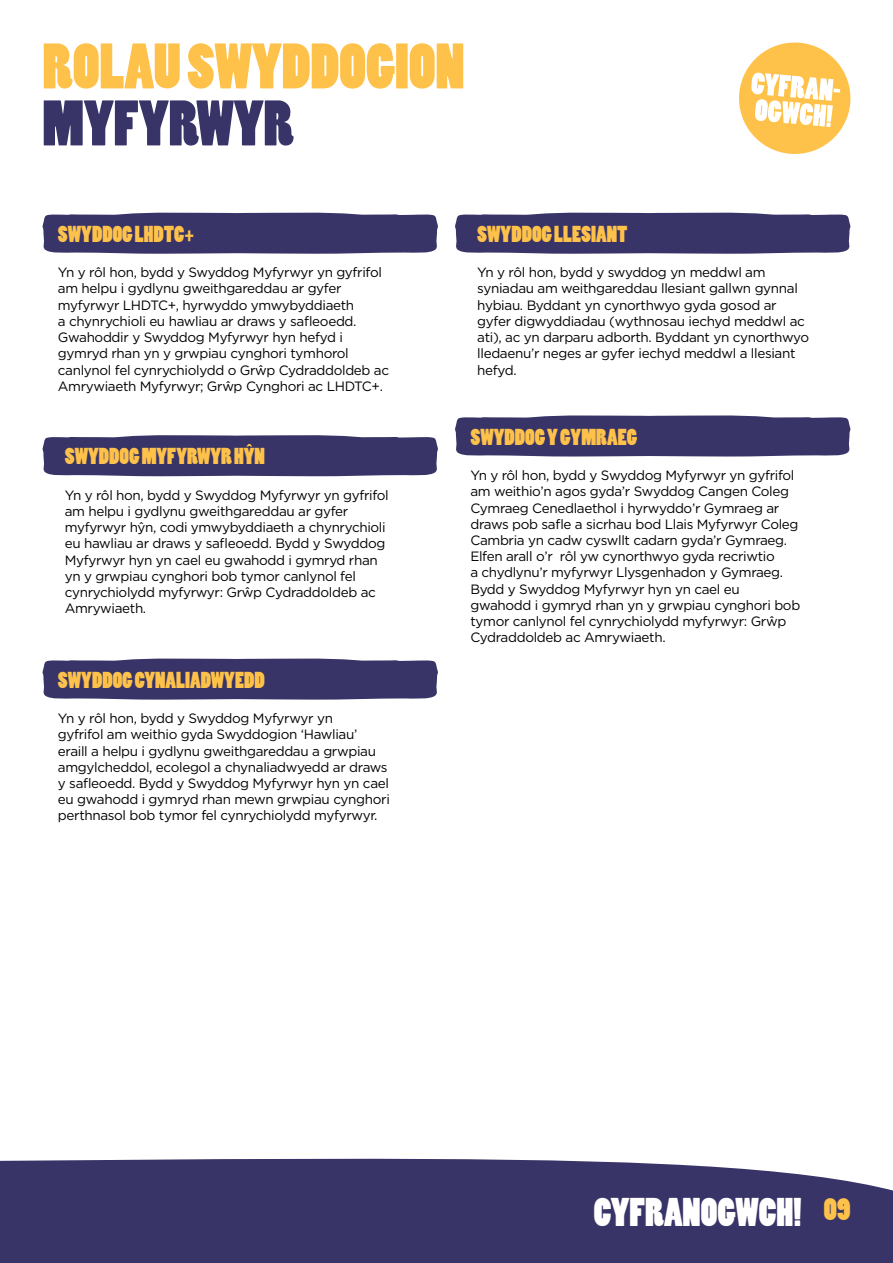
<style>
.page{position:relative;width:893px;height:1263px;background:#fff}
.page>*{position:absolute;margin:0;border:0;box-sizing:border-box;transform-origin:0 0}
.t1{font:60px "Poplar Std";color:#fec24b}
.t2{font:60px "Poplar Std";color:#393467}
.t3{font:37.5px "Poplar Std";color:#fff}
.t4{font:21.6px "Poplar Std";color:#fec24b}
.t5{font:13.5px/16.2px "Gotham";letter-spacing:-.025em;color:#000}
</style>
<div class="page">
<div style="left:0;top:1158px;width:893px;height:105px;background:#393467"></div>
<svg style="left:42px;top:212px;width:396px;height:42px;background:#464271"></svg>
<svg style="left:42px;top:658px;width:396px;height:42px;background:#464271"></svg>
<svg style="left:455px;top:415px;width:396px;height:42px;background:#464171"></svg>
<svg style="left:455px;top:212px;width:396px;height:42px;background:#464171"></svg>
<svg style="left:739px;top:42px;width:112px;height:112px"></svg>
<svg style="left:42px;top:435px;width:396px;height:41px;background:#423d6e"></svg>
<h1 class="t1" style="left:43px;top:33px;width:423px">ROLAU SWYDDOGION</h1>
<h1 class="t2" style="left:43px;top:90px;width:253px">MYFYRWYR</h1>
<h3 class="t4" style="left:58px;top:222px;width:138px">SWYDDOG LHDTC+</h3>
<p class="t5" style="left:58px;top:264px;width:333px">Yn y rôl hon, bydd y Swyddog Myfyrwyr yn gyfrifol am helpu i gydlynu gweithgareddau ar gyfer myfyrwyr LHDTC+, hyrwyddo ymwybyddiaeth<br>a chynrychioli eu hawliau ar draws y safleoedd.<br>Gwahoddir y Swyddog Myfyrwyr hyn hefyd i gymryd rhan yn y grwpiau cynghori tymhorol canlynol fel cynrychiolydd o Grŵp Cydraddoldeb ac Amrywiaeth Myfyrwyr; Grŵp Cynghori ac LHDTC+.</p>
<h3 class="t4" style="left:477px;top:222px;width:152px">SWYDDOG LLESIANT</h3>
<p class="t5" style="left:477px;top:264px;width:333px">Yn y rôl hon, bydd y swyddog yn meddwl am syniadau am weithgareddau llesiant gallwn gynnal hybiau. Byddant yn cynorthwyo gyda gosod ar gyfer digwyddiadau (wythnosau iechyd meddwl ac ati), ac yn darparu adborth. Byddant yn cynorthwyo lledaenu’r neges ar gyfer iechyd meddwl a llesiant hefyd.</p>
<h3 class="t4" style="left:65px;top:445px;width:202px">SWYDDOG MYFYRWYR HYN</h3>
<p class="t5" style="left:65px;top:487px;width:326px">Yn y rôl hon, bydd y Swyddog Myfyrwyr yn gyfrifol am helpu i gydlynu gweithgareddau ar gyfer myfyrwyr hŷn, codi ymwybyddiaeth a chynrychioli eu hawliau ar draws y safleoedd. Bydd y Swyddog Myfyrwyr hyn yn cael eu gwahodd i gymryd rhan yn y grwpiau cynghori bob tymor canlynol fel cynrychiolydd myfyrwyr: Grŵp Cydraddoldeb ac Amrywiaeth.</p>
<h3 class="t4" style="left:58px;top:668px;width:198px">SWYDDOG CYNALIADWYEDD</h3>
<p class="t5" style="left:58px;top:710px;width:333px">Yn y rôl hon, bydd y Swyddog Myfyrwyr yn<br>gyfrifol am weithio gyda Swyddogion ‘Hawliau’ eraill a helpu i gydlynu gweithgareddau a grwpiau amgylcheddol, ecolegol a chynaliadwyedd ar draws y safleoedd. Bydd y Swyddog Myfyrwyr hyn yn cael eu gwahodd i gymryd rhan mewn grwpiau cynghori perthnasol bob tymor fel cynrychiolydd myfyrwyr.</p>
<h3 class="t4" style="left:470px;top:425px;width:168px">SWYDDOG Y GYMRAEG</h3>
<p class="t5" style="left:470px;top:467px;width:331px">Yn y rôl hon, bydd y Swyddog Myfyrwyr yn gyfrifol am weithio’n agos gyda’r Swyddog Cangen Coleg Cymraeg Cenedlaethol i hyrwyddo’r Gymraeg ar draws pob safle a sicrhau bod Llais Myfyrwyr Coleg Cambria yn cadw cyswllt cadarn gyda’r Gymraeg.<br>Elfen arall o’r rôl yw cynorthwyo gyda recriwtio<br>a chydlynu’r myfyrwyr Llysgenhadon y Gymraeg.<br>Bydd y Swyddog Myfyrwyr hyn yn cael eu gwahodd i gymryd rhan yn y grwpiau cynghori bob tymor canlynol fel cynrychiolydd myfyrwyr: Grŵp Cydraddoldeb ac Amrywiaeth.</p>
<h2 class="t3" style="left:594px;top:1191px;width:37px">CYFRANOGW</h2>
<h2 class="t3" style="left:759px;top:1191px;width:93px">CH! <sup>09</sup></h2>
</div>
